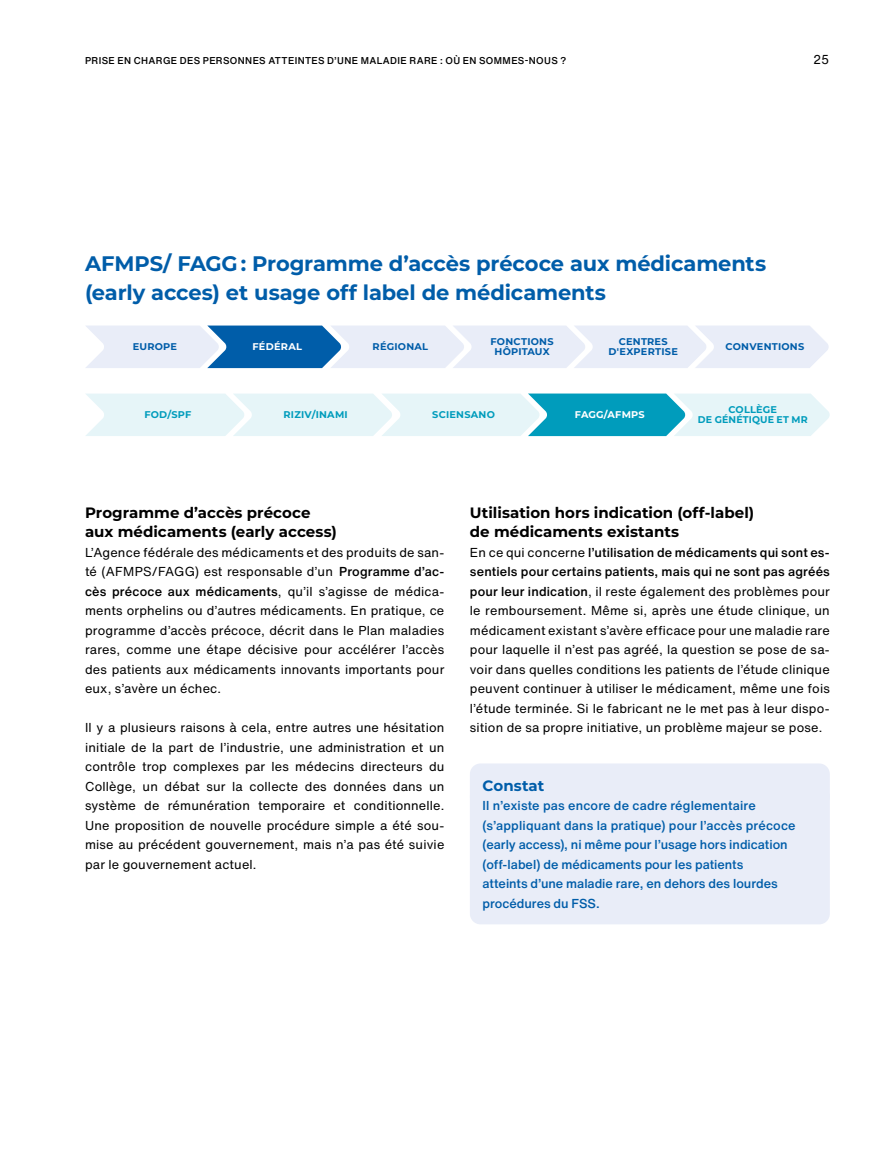
<style>
.page{position:relative;width:893px;height:1149px;background:#fff}
.page>*{position:absolute;margin:0;border:0;box-sizing:border-box;transform-origin:0 0}
.t1{font:700 21px/29.2px "Montserrat";letter-spacing:-.005em;color:#005da9}
.t2{font:700 15px/19.5px "Montserrat";color:#000}
.t3{font:700 15px "Montserrat";color:#005da9}
.t4{font:12.75px/19.5px "Helvetica Now Text";letter-spacing:.015em;color:#000;text-align:justify}
.t5{font:500 12.75px/19.5px "Helvetica Now Text";color:#005da9}
.t6{font:500 9.75px "Helvetica Now Text";letter-spacing:.035em;color:#000}
.t7{font:700 9.75px/10.5px "Montserrat";letter-spacing:.025em;color:#005da9;text-align:center}
.t8{font:700 9.75px/10.5px "Montserrat";letter-spacing:.02em;color:#009cbc;text-align:center}
.t9{font:700 9.75px "Montserrat";letter-spacing:.025em;color:#fff}
.s1{font-weight:500}
</style>
<div class="page">
<svg style="left:86px;top:325px;width:743px;height:43px;background:#c7d8ec"></svg>
<div style="left:470px;top:763px;width:360px;height:44px;background:#e9edf8;border-radius:11px"></div>
<div style="left:470px;top:786px;width:360px;height:138px;background:#e9edf8;border-radius:11px"></div>
<svg style="left:86px;top:393px;width:744px;height:43px;background:#bde5ed"></svg>
<p class="t6" style="left:85px;top:53px;width:483px">PRISE EN CHARGE DES PERSONNES ATTEINTES D’UNE MALADIE RARE : OÙ EN SOMMES-NOUS ?</p>
<p class="t4" style="left:813px;top:49px;width:18px">25</p>
<h1 class="t1" style="left:85px;top:248px;width:683px">AFMPS/ FAGG : Programme d’accès précoce aux médicaments (early acces) et usage off label de médicaments</h1>
<p class="t7" style="left:133px;top:341px;width:46px">EUROPE</p>
<p class="t9" style="left:252px;top:340px;width:51px">FÉDÉRAL</p>
<p class="t7" style="left:373px;top:341px;width:57px">RÉGIONAL</p>
<p class="t7" style="left:491px;top:336px;width:65px">FONCTIONS<br>HÔPITAUX</p>
<p class="t7" style="left:609px;top:336px;width:71px">CENTRES<br>D'EXPERTISE</p>
<p class="t7" style="left:725px;top:341px;width:80px">CONVENTIONS</p>
<p class="t8" style="left:144px;top:409px;width:48px">FOD/SPF</p>
<p class="t8" style="left:283px;top:409px;width:66px">RIZIV/INAMI</p>
<p class="t8" style="left:432px;top:409px;width:64px">SCIENSANO</p>
<p class="t9" style="left:575px;top:408px;width:71px">FAGG/AFMPS</p>
<p class="t8" style="left:698px;top:404px;width:111px">COLLÈGE<br>DE GÉNÉTIQUE ET MR</p>
<p class="t2" style="left:85px;top:502px;width:253px">Programme d’accès précoce aux médicaments (early access)</p>
<p class="t4" style="left:85px;top:542px;width:361px">L’Agence fédérale des médicaments et des produits de san&shy;té (AFMPS/FAGG) est responsable d’un <span class="s1">Programme d’ac&shy;cès précoce aux médicaments</span>, qu’il s’agisse de médica&shy;ments orphelins ou d’autres médicaments. En pratique, ce programme d’accès précoce, décrit dans le Plan maladies rares, comme une étape décisive pour accélérer l’accès des patients aux médicaments innovants importants pour eux, s’avère un échec.</p>
<p class="t4" style="left:85px;top:717px;width:361px">Il y a plusieurs raisons à cela, entre autres une hésitation initiale de la part de l’industrie, une administration et un contrôle trop complexes par les médecins directeurs du Collège, un débat sur la collecte des données dans un système de rémunération temporaire et conditionnelle.<br>Une proposition de nouvelle procédure simple a été sou&shy;mise au précédent gouvernement, mais n’a pas été suivie par le gouvernement actuel.</p>
<p class="t2" style="left:470px;top:502px;width:286px">Utilisation hors indication (off-label) de médicaments existants</p>
<p class="t4" style="left:470px;top:542px;width:361px">En ce qui concerne <span class="s1">l’utilisation de médicaments qui sont es&shy;sentiels pour certains patients, mais qui ne sont pas agréés pour leur indication</span>, il reste également des problèmes pour le remboursement. Même si, après une étude clinique, un médicament existant s’avère efficace pour une maladie rare pour laquelle il n’est pas agréé, la question se pose de sa&shy;voir dans quelles conditions les patients de l’étude clinique peuvent continuer à utiliser le médicament, même une fois l’étude terminée. Si le fabricant ne le met pas à leur dispo&shy;sition de sa propre initiative, un problème majeur se pose.</p>
<p class="t3" style="left:483px;top:775px;width:63px">Constat</p>
<p class="t5" style="left:483px;top:795px;width:314px">Il n’existe pas encore de cadre réglementaire (s’appliquant dans la pratique) pour l’accès précoce (early access), ni même pour l’usage hors indication (off-label) de médicaments pour les patients<br>atteints d’une maladie rare, en dehors des lourdes procédures du FSS.</p>
</div>
